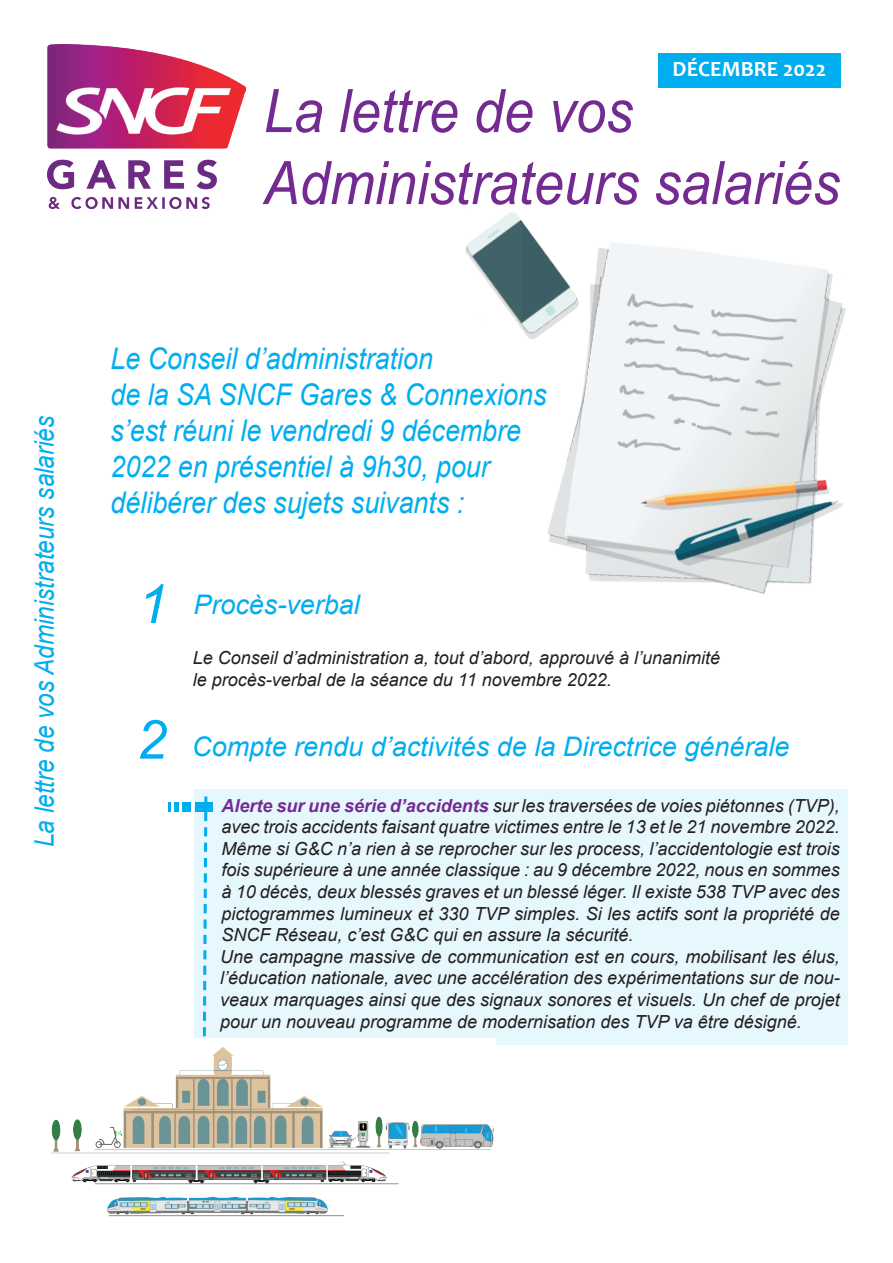
<style>
.page{position:relative;width:893px;height:1263px;background:#fff}
.page>*{position:absolute;margin:0;border:0;box-sizing:border-box;transform-origin:0 0}
.t1{font:italic 60px/72px "Arial";color:#742b91;scale:.9 1}
.t2{font:italic 54px "Arial";color:#00aeef}
.t3{font:italic 29.85px/35.8px "Arial";color:#00aeef;scale:.9 1}
.t4{font:italic 27px "Arial";color:#00aeef}
.t5{font:italic 27px "Arial";color:#00aeef;scale:.9 1}
.t6{font:700 21.9px "Candara";color:#fff}
.t7{font:italic 18px/21.6px "Arial";color:#231f20}
.s1{font-size:54px}
.s2{font-weight:700;color:#742b91}
</style>
<div class="page">
<div style="left:195px;top:789px;width:653px;height:255px;background:#e6f7fd"></div>
<img style="left:465px;top:212px;width:381px;height:382px">
<div style="left:658px;top:53px;width:183px;height:34px;background:#00aeef"></div>
<img style="left:48px;top:45px;width:198px;height:163px">
<svg style="left:51px;top:1038px;width:444px;height:179px"></svg>
<div style="left:195px;top:802px;width:17px;height:9px;background:#00aeef"></div>
<div style="left:182px;top:802px;width:9px;height:9px;background:#00aeef"></div>
<svg style="left:168px;top:802px;width:10px;height:9px"></svg>
<svg style="left:201px;top:796px;width:8px;height:243px"></svg>
<h3 class="t5" style="left:27px;top:847px;width:481px;rotate:-90deg">La lettre de vos Administrateurs salariés</h3>
<p class="t6" style="left:673px;top:55px;width:155px">DÉCEMBRE 2022</p>
<h1 class="t1" style="left:264px;top:76px;width:642px">La lettre de vos<br>Administrateurs salariés</h1>
<h3 class="t3" style="left:111px;top:341px;width:486px">Le Conseil d’administration<br>de la SA SNCF Gares &amp; Connexions s’est réuni le vendredi 9 décembre<br>2022 en présentiel à 9h30, pour délibérer des sujets suivants :</h3>
<h2 class="t2" style="left:138px;top:569px;width:32px">1</h2>
<h3 class="t4" style="left:193px;top:587px;width:168px">Procès-verbal</h3>
<p class="t7" style="left:193px;top:647px;width:529px">Le Conseil d’administration a, tout d’abord, approuvé à l’unanimité le procès-verbal de la séance du 11 novembre 2022.</p>
<h3 class="t4" style="left:137px;top:729px;width:654px"><span class="s1">2</span> Compte rendu d’activités de la Directrice générale</h3>
<p class="t7" style="left:220px;top:795px;width:621px;text-indent:-26px"><span class="s2">• Alerte sur une série d’accidents</span> sur les traversées de voies piétonnes (TVP), avec trois accidents faisant quatre victimes entre le 13 et le 21 novembre 2022.<br>Même si G&amp;C n’a rien à se reprocher sur les process, l’accidentologie est trois fois supérieure à une année classique : au 9 décembre 2022, nous en sommes à 10 décès, deux blessés graves et un blessé léger. Il existe 538 TVP avec des pictogrammes lumineux et 330 TVP simples. Si les actifs sont la propriété de SNCF Réseau, c’est G&amp;C qui en assure la sécurité.<br>Une campagne massive de communication est en cours, mobilisant les élus, l’éducation nationale, avec une accélération des expérimentations sur de nou&shy;veaux marquages ainsi que des signaux sonores et visuels. Un chef de projet pour un nouveau programme de modernisation des TVP va être désigné.</p>
</div>
